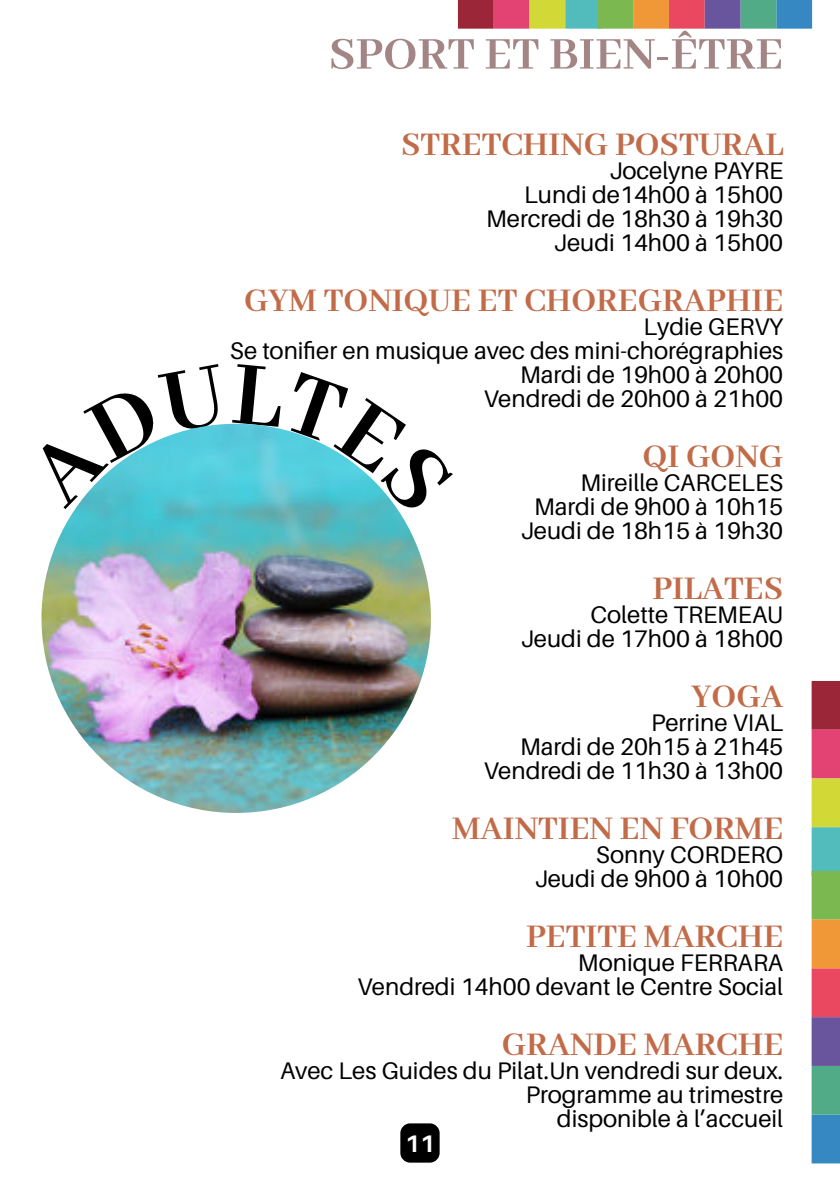
<style>
.page{position:relative;width:840px;height:1191px;background:#fff}
.page>*{position:absolute;margin:0;border:0;box-sizing:border-box;transform-origin:0 0}
.t1{font:700 50px "Abhaya Libre";color:#a28584}
.t2{font:700 36px "Abhaya Libre";color:#c26b49}
.t3{font:24px/24px "Aileron";color:#000;text-align:right}
.t4{font:700 24px "Aileron";color:#fff}
</style>
<div class="page">
<img style="left:41px;top:424px;width:389px;height:389px;border-radius:50%">
<div style="left:457px;top:0;width:36px;height:29px;background:#9b2638"></div>
<div style="left:493px;top:0;width:36px;height:29px;background:#e34372"></div>
<div style="left:529px;top:0;width:36px;height:29px;background:#d2d936"></div>
<div style="left:565px;top:0;width:35px;height:29px;background:#52bcbc"></div>
<div style="left:597px;top:0;width:35px;height:29px;background:#7bb850"></div>
<div style="left:632px;top:0;width:36px;height:29px;background:#f09737"></div>
<div style="left:668px;top:0;width:36px;height:29px;background:#ea4861"></div>
<div style="left:775px;top:0;width:36px;height:29px;background:#3588c1"></div>
<div style="left:740px;top:0;width:35px;height:29px;background:#50ab86"></div>
<div style="left:704px;top:0;width:36px;height:29px;background:#69549e"></div>
<div style="left:811px;top:681px;width:28px;height:48px;background:#9b2638"></div>
<div style="left:811px;top:729px;width:28px;height:49px;background:#e34372"></div>
<div style="left:811px;top:778px;width:28px;height:49px;background:#d2d936"></div>
<div style="left:811px;top:827px;width:28px;height:49px;background:#52bcbc"></div>
<div style="left:811px;top:871px;width:28px;height:48px;background:#7bb850"></div>
<div style="left:811px;top:919px;width:28px;height:49px;background:#f09737"></div>
<div style="left:811px;top:968px;width:28px;height:49px;background:#ea4861"></div>
<div style="left:811px;top:1114px;width:28px;height:49px;background:#3588c1"></div>
<div style="left:811px;top:1066px;width:28px;height:48px;background:#50ab86"></div>
<div style="left:811px;top:1017px;width:28px;height:49px;background:#69549e"></div>
<div style="left:400px;top:1123px;width:39px;height:39px;background:#000;border-radius:10px"></div>
<svg style="left:71px;top:423px;width:330px;height:92px"></svg>
<h1 class="t1" style="left:328px;top:27px;width:456px">SPORT ET BIEN-ÊTRE</h1>
<h2 class="t2" style="left:401px;top:124px;width:383px">STRETCHING POSTURAL</h2>
<p class="t3" style="left:486px;top:160px;width:298px">Jocelyne PAYRE<br>Lundi de14h00 à 15h00<br>Mercredi de 18h30 à 19h30<br>Jeudi 14h00 à 15h00</p>
<h2 class="t2" style="left:244px;top:280px;width:540px">GYM TONIQUE ET CHOREGRAPHIE</h2>
<p class="t3" style="left:230px;top:316px;width:554px">Lydie GERVY<br>Se tonifier en musique avec des mini-chorégraphies<br>Mardi de 19h00 à 20h00<br>Vendredi de 20h00 à 21h00</p>
<h2 class="t2" style="left:642px;top:436px;width:142px">QI GONG</h2>
<p class="t3" style="left:520px;top:472px;width:264px">Mireille CARCELES<br>Mardi de 9h00 à 10h15<br>Jeudi de 18h15 à 19h30</p>
<h2 class="t2" style="left:652px;top:568px;width:132px">PILATES</h2>
<p class="t3" style="left:520px;top:604px;width:264px">Colette TREMEAU<br>Jeudi de 17h00 à 18h00</p>
<h2 class="t2" style="left:691px;top:676px;width:93px">YOGA</h2>
<p class="t3" style="left:483px;top:712px;width:301px">Perrine VIAL<br>Mardi de 20h15 à 21h45<br>Vendredi de 11h30 à 13h00</p>
<h2 class="t2" style="left:452px;top:808px;width:332px">MAINTIEN EN FORME</h2>
<p class="t3" style="left:534px;top:844px;width:250px">Sonny CORDERO<br>Jeudi de 9h00 à 10h00</p>
<h2 class="t2" style="left:526px;top:916px;width:258px">PETITE MARCHE</h2>
<p class="t3" style="left:357px;top:952px;width:427px">Monique FERRARA<br>Vendredi 14h00 devant le Centre Social</p>
<h2 class="t2" style="left:501px;top:1024px;width:283px">GRANDE MARCHE</h2>
<p class="t3" style="left:280px;top:1060px;width:504px">Avec Les Guides du Pilat.Un vendredi sur deux.<br>Programme au trimestre<br>disponible à l’accueil</p>
<p class="t4" style="left:405px;top:1133px;width:31px">11</p>
</div>
